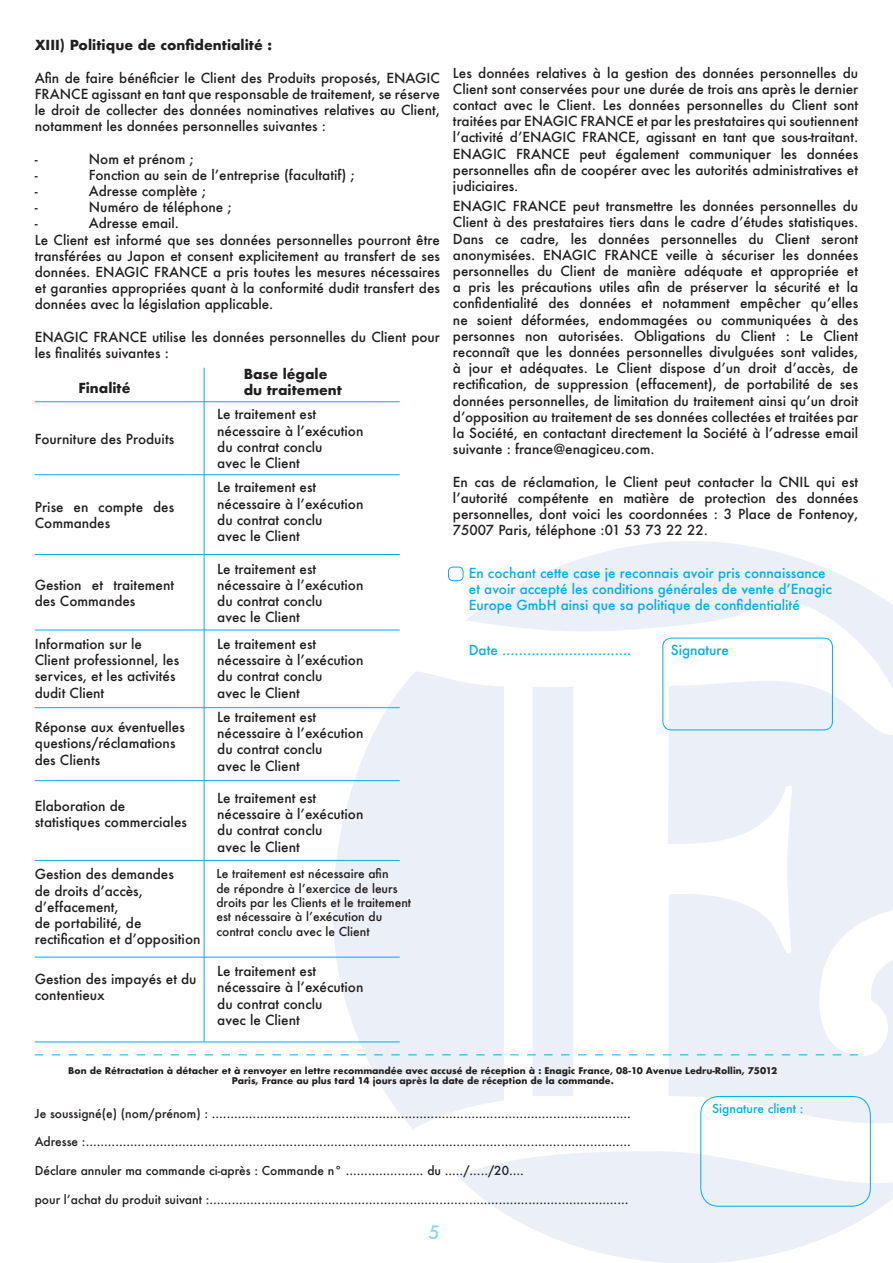
<style>
.page{position:relative;width:893px;height:1263px;background:#fff}
.page>*{position:absolute;margin:0;border:0;box-sizing:border-box;transform-origin:0 0}
.t1{font:italic 500 18px "Futura";color:#00aeef}
.t2{font:500 13.5px/16.2px "Futura";color:#231f20}
.t3{font:500 13.5px/16.2px "Futura";color:#00aeef}
.t4{font:700 13.5px/16.2px "Futura";color:#231f20}
.t5{font:500 12px/14.4px "Futura";color:#231f20}
.t6{font:500 12px "Futura";color:#00aeef}
.t7{font:700 9px/10.8px "Futura";color:#231f20;text-align:center}
</style>
<div class="page">
<svg style="left:332px;top:541px;width:561px;height:722px;fill:#ebeff7"></svg>
<hr style="left:204px;top:368px;width:1px;height:674px;background:#00aeef">
<hr style="left:35px;top:401px;width:365px;height:1px;background:#00aeef">
<hr style="left:35px;top:707px;width:365px;height:1px;background:#00aeef">
<hr style="left:35px;top:474px;width:365px;height:1px;background:#00aeef">
<hr style="left:35px;top:780px;width:365px;height:1px;background:#00aeef">
<hr style="left:35px;top:554px;width:365px;height:1px;background:#00aeef">
<hr style="left:35px;top:860px;width:365px;height:1px;background:#00aeef">
<hr style="left:35px;top:630px;width:365px;height:1px;background:#00aeef">
<hr style="left:35px;top:957px;width:365px;height:1px;background:#00aeef">
<svg style="left:35px;top:1054px;width:823px;height:1px"></svg>
<hr style="left:35px;top:1042px;width:365px;height:1px;background:#00aeef">
<div style="left:701px;top:1096px;width:169px;height:110px;border:1px solid #00aeef;border-radius:18px"></div>
<div style="left:448px;top:567px;width:15px;height:14px;border:1px solid #00aeef;border-radius:4px"></div>
<div style="left:663px;top:638px;width:170px;height:92px;border:1px solid #00aeef;border-radius:9px"></div>
<p class="t4" style="left:35px;top:37px;width:239px">XIII) Politique de confidentialité :</p>
<p class="t2" style="left:35px;top:69px;width:407px;text-align:justify">Afin de faire bénéficier le Client des Produits proposés, ENAGIC FRANCE agissant en tant que responsable de traitement, se réserve le droit de collecter des données nominatives relatives au Client, notamment les données personnelles suivantes :</p>
<p class="t2" style="left:35px;top:150px;width:4px">-</p>
<p class="t2" style="left:89px;top:150px;width:106px">Nom et prénom ;</p>
<p class="t2" style="left:35px;top:167px;width:4px">-</p>
<p class="t2" style="left:89px;top:167px;width:267px">Fonction au sein de l’entreprise (facultatif) ;</p>
<p class="t2" style="left:35px;top:183px;width:4px">-</p>
<p class="t2" style="left:89px;top:183px;width:119px">Adresse complète ;</p>
<p class="t2" style="left:35px;top:199px;width:4px">-</p>
<p class="t2" style="left:89px;top:199px;width:144px">Numéro de téléphone ;</p>
<p class="t2" style="left:35px;top:215px;width:4px">-</p>
<p class="t2" style="left:35px;top:215px;width:407px;text-indent:54px">Adresse email.<br>Le Client est informé que ses données personnelles pourront être transférées au Japon et consent explicitement au transfert de ses données. ENAGIC FRANCE a pris toutes les mesures nécessaires et garanties appropriées quant à la conformité dudit transfert des données avec la législation applicable.</p>
<p class="t2" style="left:35px;top:329px;width:407px">ENAGIC FRANCE utilise les données personnelles du Client pour les finalités suivantes :</p>
<p class="t4" style="left:78px;top:379px;width:54px">Finalité</p>
<p class="t2" style="left:35px;top:430px;width:141px">Fourniture des Produits</p>
<p class="t2" style="left:35px;top:499px;width:141px">Prise en compte des<br>Commandes</p>
<p class="t2" style="left:35px;top:576px;width:141px">Gestion et traitement des Commandes</p>
<p class="t2" style="left:35px;top:636px;width:146px">Information sur le<br>Client professionnel, les services, et les activités dudit Client</p>
<p class="t2" style="left:35px;top:719px;width:152px">Réponse aux éventuelles questions/réclamations des Clients</p>
<p class="t2" style="left:35px;top:798px;width:154px">Elaboration de statistiques commerciales</p>
<p class="t2" style="left:35px;top:866px;width:167px">Gestion des demandes<br>de droits d’accès, d’effacement,<br>de portabilité, de rectification et d’opposition</p>
<p class="t2" style="left:35px;top:971px;width:163px">Gestion des impayés et du contentieux</p>
<p class="t4" style="left:244px;top:366px;width:100px">Base légale du traitement</p>
<p class="t2" style="left:217px;top:406px;width:148px">Le traitement est nécessaire à l’exécution du contrat conclu<br>avec le Client</p>
<p class="t2" style="left:217px;top:479px;width:148px">Le traitement est nécessaire à l’exécution du contrat conclu<br>avec le Client</p>
<p class="t2" style="left:217px;top:560px;width:148px">Le traitement est nécessaire à l’exécution du contrat conclu<br>avec le Client</p>
<p class="t2" style="left:217px;top:636px;width:148px">Le traitement est nécessaire à l’exécution du contrat conclu<br>avec le Client</p>
<p class="t2" style="left:217px;top:709px;width:148px">Le traitement est nécessaire à l’exécution du contrat conclu<br>avec le Client</p>
<p class="t2" style="left:217px;top:790px;width:148px">Le traitement est nécessaire à l’exécution du contrat conclu<br>avec le Client</p>
<p class="t5" style="left:216px;top:866px;width:196px">Le traitement est nécessaire afin<br>de répondre à l’exercice de leurs droits par les Clients et le traitement est nécessaire à l’exécution du contrat conclu avec le Client</p>
<p class="t2" style="left:217px;top:963px;width:148px">Le traitement est nécessaire à l’exécution du contrat conclu<br>avec le Client</p>
<p class="t2" style="left:453px;top:64px;width:407px;text-align:justify">Les données relatives à la gestion des données personnelles du Client sont conservées pour une durée de trois ans après le dernier contact avec le Client. Les données personnelles du Client sont traitées par ENAGIC FRANCE et par les prestataires qui soutiennent l’activité d’ENAGIC FRANCE, agissant en tant que sous-traitant.<br>ENAGIC FRANCE peut également communiquer les données personnelles afin de coopérer avec les autorités administratives et judiciaires.</p>
<p class="t2" style="left:453px;top:198px;width:407px;text-align:justify">ENAGIC FRANCE peut transmettre les données personnelles du Client à des prestataires tiers dans le cadre d’études statistiques.<br>Dans ce cadre, les données personnelles du Client seront anonymisées. ENAGIC FRANCE veille à sécuriser les données personnelles du Client de manière adéquate et appropriée et a pris les précautions utiles afin de préserver la sécurité et la confidentialité des données et notamment empêcher qu’elles ne soient déformées, endommagées ou communiquées à des personnes non autorisées. Obligations du Client : Le Client reconnaît que les données personnelles divulguées sont valides, à jour et adéquates. Le Client dispose d’un droit d’accès, de rectification, de suppression (effacement), de portabilité de ses données personnelles, de limitation du traitement ainsi qu’un droit d’opposition au traitement de ses données collectées et traitées par la Société, en contactant directement la Société à l’adresse email suivante : france@enagiceu.com.</p>
<p class="t2" style="left:453px;top:473px;width:407px;text-align:justify">En cas de réclamation, le Client peut contacter la CNIL qui est l’autorité compétente en matière de protection des données personnelles, dont voici les coordonnées : 3 Place de Fontenoy, 75007 Paris, téléphone :01 53 73 22 22.</p>
<p class="t3" style="left:469px;top:565px;width:365px">En cochant cette case je reconnais avoir pris connaissance et avoir accepté les conditions générales de vente d’Enagic<br>Europe GmbH ainsi que sa politique de confidentialité</p>
<p class="t3" style="left:469px;top:642px;width:164px">Date ...............................</p>
<p class="t3" style="left:671px;top:642px;width:60px">Signature</p>
<p class="t7" style="left:68px;top:1065px;width:711px">Bon de Rétractation à détacher et à renvoyer en lettre recommandée avec accusé de réception à : Enagic France, 08-10 Avenue Ledru-Rollin, 75012<br>Paris, France au plus tard 14 jours après la date de réception de la commande.</p>
<p class="t5" style="left:35px;top:1106px;width:598px">Je soussigné(e) (nom/prénom) : .................................................................................................................</p>
<p class="t5" style="left:35px;top:1135px;width:597px">Adresse :...................................................................................................................................................</p>
<p class="t5" style="left:35px;top:1163px;width:491px">Déclare annuler ma commande ci-après : Commande n° ..................... du ...../...../20....</p>
<p class="t5" style="left:35px;top:1192px;width:595px">pour l’achat du produit suivant :.................................................................................................................</p>
<h1 class="t1" style="left:428px;top:1220px;width:13px">5</h1>
<p class="t6" style="left:712px;top:1100px;width:93px">Signature client :</p>
</div>
